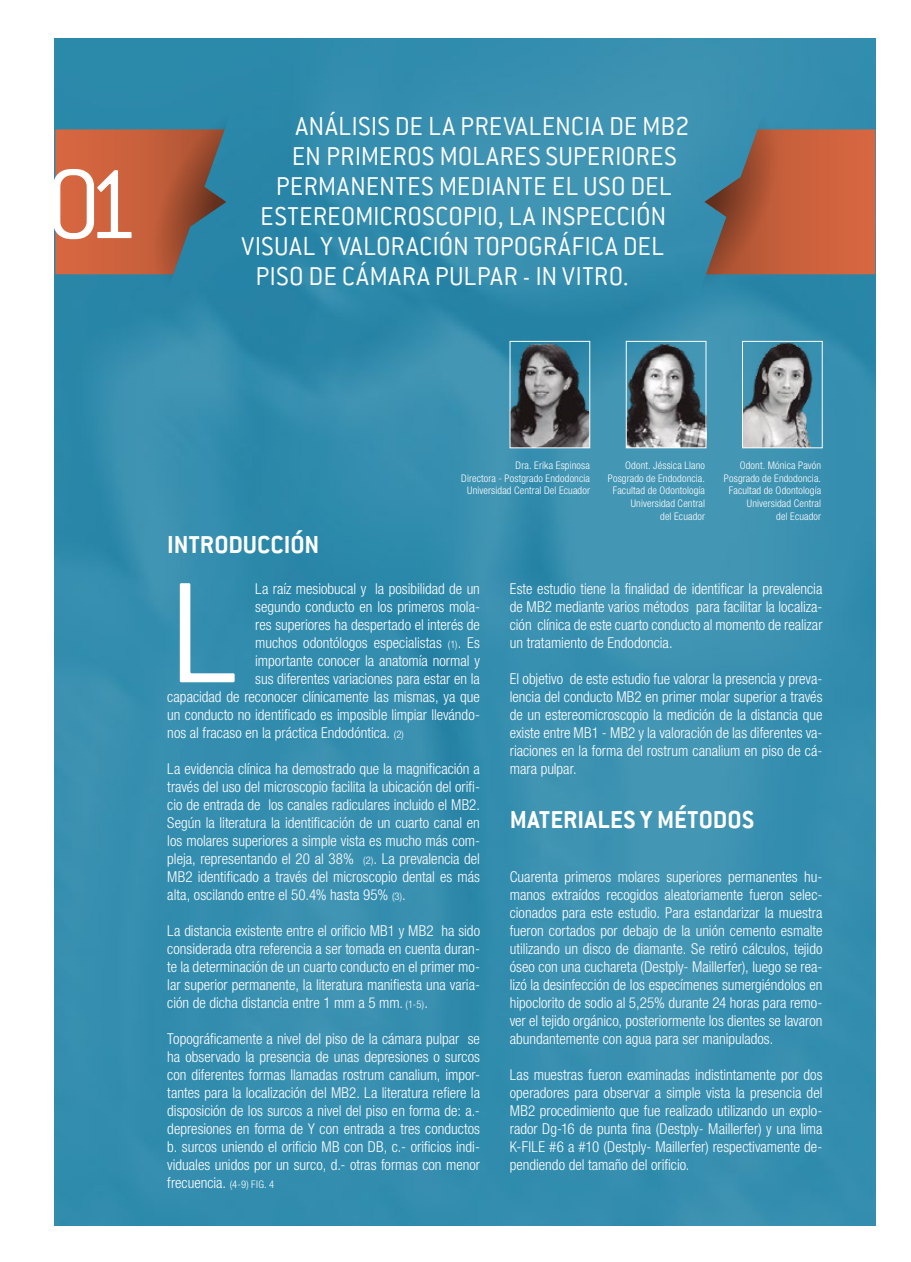
<style>
.page{position:relative;width:911px;height:1262px;background:#fff}
.page>*{position:absolute;margin:0;border:0;box-sizing:border-box;transform-origin:0 0}
.t1{font:300 157.5px "Conduit ITC";color:#fff}
.t2{font:300 108px "Conduit ITC";color:#fff}
.t3{font:300 28.5px "Conduit ITC";letter-spacing:.005em;color:#fff}
.t4{font:700 27px "Conduit ITC";letter-spacing:.005em;color:#fff}
.t5{font:300 condensed 15px/18px "Helvetica Neue LT Pro";color:#fff;text-align:justify}
.t6{font:300 condensed 10.5px/12.6px "Helvetica Neue LT Pro";letter-spacing:.015em;color:#fff;text-align:right}
.s1{font-size:10.5px}
</style>
<div class="page">
<img style="left:55px;top:38px;width:820px;height:1187px">
<img style="left:512px;top:343px;width:76px;height:103px">
<div style="left:510px;top:341px;width:80px;height:107px;border:1px solid #fff"></div>
<img style="left:628px;top:343px;width:76px;height:103px">
<div style="left:626px;top:341px;width:80px;height:107px;border:1px solid #fff"></div>
<img style="left:744px;top:343px;width:76px;height:103px">
<div style="left:742px;top:341px;width:80px;height:107px;border:1px solid #fff"></div>
<div style="left:55px;top:129px;width:93px;height:145px;background:#d0643e"></div>
<img style="left:148px;top:112px;width:83px;height:179px">
<div style="left:783px;top:129px;width:92px;height:145px;background:#d0633e"></div>
<img style="left:699px;top:112px;width:84px;height:180px">
<h2 class="t2" style="left:46px;top:146px;width:95px">01</h2>
<h3 class="t3" style="left:295px;top:110px;width:396px">ANÁLISIS DE LA PREVALENCIA DE MB2</h3>
<h3 class="t3" style="left:292px;top:140px;width:386px">EN PRIMEROS MOLARES SUPERIORES</h3>
<h3 class="t3" style="left:276px;top:170px;width:397px">PERMANENTES MEDIANTE EL USO DEL</h3>
<h3 class="t3" style="left:260px;top:200px;width:407px">ESTEREOMICROSCOPIO, LA INSPECCIÓN</h3>
<h3 class="t3" style="left:241px;top:230px;width:424px">VISUAL Y VALORACIÓN TOPOGRÁFICA DEL</h3>
<h3 class="t3" style="left:255px;top:260px;width:375px">PISO DE CÁMARA PULPAR - IN VITRO.</h3>
<p class="t6" style="left:461px;top:459px;width:130px">Dra. Erika Espinosa<br>Directora - Postgrado Endodoncia<br>Universidad Central Del Ecuador</p>
<p class="t6" style="left:608px;top:459px;width:99px">Odont. Jéssica Llano<br>Posgrado de Endodoncia.<br>Facultad de Odontología<br>Universidad Central<br>del Ecuador</p>
<p class="t6" style="left:724px;top:459px;width:99px">Odont. Mónica Pavón<br>Posgrado de Endodoncia.<br>Facultad de Odontología<br>Universidad Central<br>del Ecuador</p>
<h3 class="t4" style="left:167px;top:528px;width:153px">INTRODUCCIÓN</h3>
<h1 class="t1" style="left:167px;top:547px;width:73px">L</h1>
<p class="t5" style="left:255px;top:580px;width:226px">La raíz mesiobucal y la posibilidad de un</p>
<p class="t5" style="left:255px;top:598px;width:226px">segundo conducto en los primeros mola-</p>
<p class="t5" style="left:255px;top:616px;width:226px">res superiores ha despertado el interés de</p>
<p class="t5" style="left:255px;top:634px;width:226px">muchos odontólogos especialistas <span class="s1">(1)</span>. Es</p>
<p class="t5" style="left:255px;top:652px;width:226px">importante conocer la anatomía normal y</p>
<p class="t5" style="left:255px;top:670px;width:226px">sus diferentes variaciones para estar en la</p>
<p class="t5" style="left:167px;top:688px;width:314px">capacidad de reconocer clínicamente las mismas, ya que</p>
<p class="t5" style="left:167px;top:706px;width:314px">un conducto no identificado es imposible limpiar llevándo-</p>
<p class="t5" style="left:167px;top:724px;width:238px">nos al fracaso en la práctica Endodóntica. <span class="s1">(2)</span></p>
<p class="t5" style="left:167px;top:760px;width:314px">La evidencia clínica ha demostrado que la magnificación a través del uso del microscopio facilita la ubicación del orifi&shy;cio de entrada de los canales radiculares incluido el MB2.<br>Según la literatura la identificación de un cuarto canal en los molares superiores a simple vista es mucho más com&shy;pleja, representando el 20 al 38% <span class="s1">(2)</span>. La prevalencia del MB2 identificado a través del microscopio dental es más alta, oscilando entre el 50.4% hasta 95% <span class="s1">(3)</span>.</p>
<p class="t5" style="left:167px;top:922px;width:314px">La distancia existente entre el orificio MB1 y MB2 ha sido considerada otra referencia a ser tomada en cuenta duran&shy;te la determinación de un cuarto conducto en el primer mo&shy;lar superior permanente, la literatura manifiesta una varia&shy;ción de dicha distancia entre 1 mm a 5 mm. <span class="s1">(1-5)</span>.</p>
<p class="t5" style="left:167px;top:1030px;width:314px">Topográficamente a nivel del piso de la cámara pulpar se ha observado la presencia de unas depresiones o surcos con diferentes formas llamadas rostrum canalium, impor&shy;tantes para la localización del MB2. La literatura refiere la disposición de los surcos a nivel del piso en forma de: a.- depresiones en forma de Y con entrada a tres conductos b. surcos uniendo el orificio MB con DB, c.- orificios indi&shy;viduales unidos por un surco, d.- otras formas con menor frecuencia. <span class="s1">(4-9) FIG. 4</span></p>
<p class="t5" style="left:510px;top:580px;width:314px">Este estudio tiene la finalidad de identificar la prevalencia de MB2 mediante varios métodos para facilitar la localiza&shy;ción clínica de este cuarto conducto al momento de realizar un tratamiento de Endodoncia.</p>
<p class="t5" style="left:510px;top:670px;width:314px">El objetivo de este estudio fue valorar la presencia y preva&shy;lencia del conducto MB2 en primer molar superior a través de un estereomicroscopio la medición de la distancia que existe entre MB1 - MB2 y la valoración de las diferentes va&shy;riaciones en la forma del rostrum canalium en piso de cá&shy;mara pulpar.</p>
<h3 class="t4" style="left:510px;top:804px;width:246px">MATERIALES Y MÉTODOS</h3>
<p class="t5" style="left:510px;top:868px;width:314px">Cuarenta primeros molares superiores permanentes hu&shy;manos extraídos recogidos aleatoriamente fueron selec&shy;cionados para este estudio. Para estandarizar la muestra fueron cortados por debajo de la unión cemento esmalte utilizando un disco de diamante. Se retiró cálculos, tejido óseo con una cuchareta (Destply- Maillerfer), luego se rea&shy;lizó la desinfección de los especímenes sumergiéndolos en hipoclorito de sodio al 5,25% durante 24 horas para remo&shy;ver el tejido orgánico, posteriormente los dientes se lavaron abundantemente con agua para ser manipulados.</p>
<p class="t5" style="left:510px;top:1066px;width:314px">Las muestras fueron examinadas indistintamente por dos operadores para observar a simple vista la presencia del MB2 procedimiento que fue realizado utilizando un explo&shy;rador Dg-16 de punta fina (Destply- Maillerfer) y una lima K-FILE #6 a #10 (Destply- Maillerfer) respectivamente de&shy;pendiendo del tamaño del orificio.</p>
</div>
